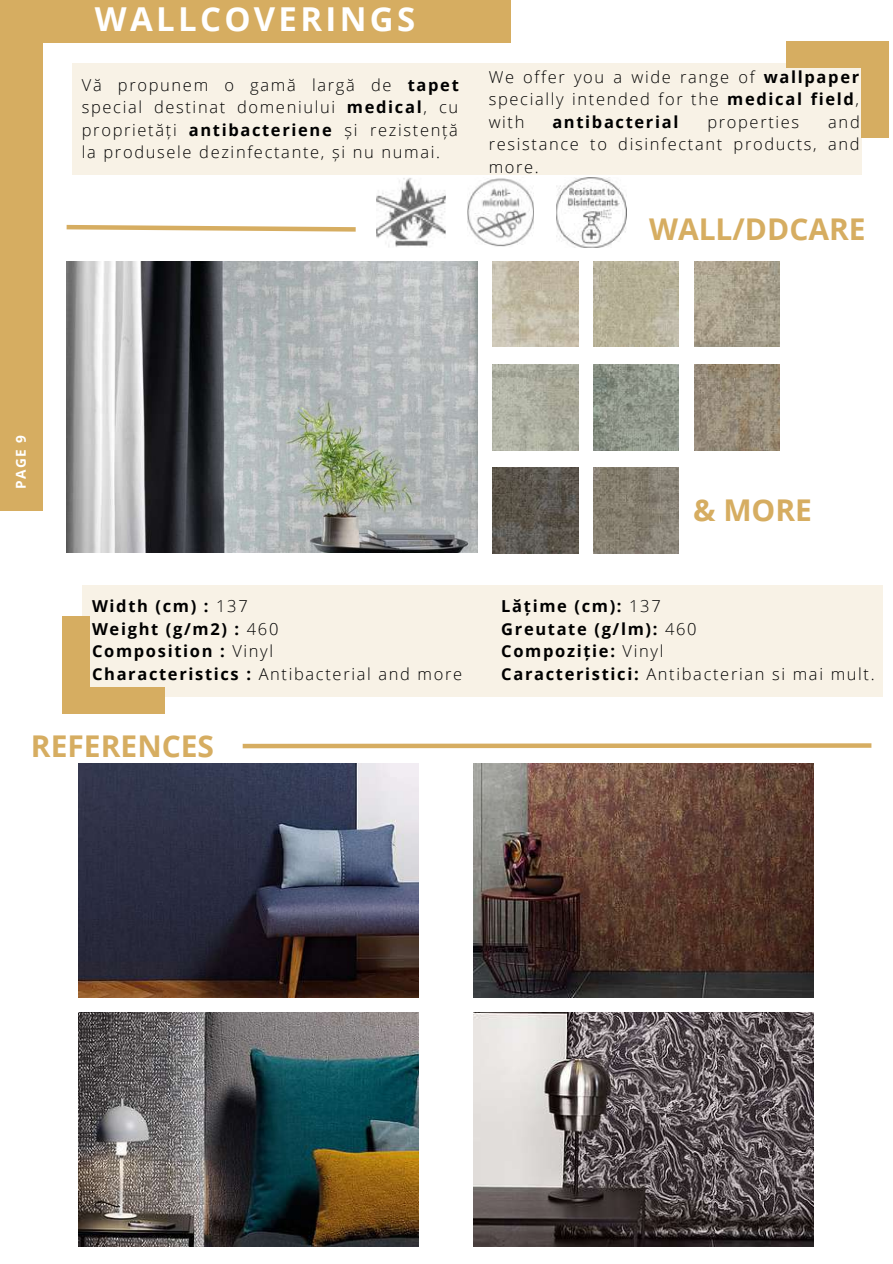
<style>
.page{position:relative;width:893px;height:1264px;background:#fff}
.page>*{position:absolute;margin:0;border:0;box-sizing:border-box;transform-origin:0 0}
.t1{font:700 33px "Open Sans";letter-spacing:.1em;color:#fff}
.t2{font:700 30px "Open Sans";color:#d6ad61}
.t3{font:300 16.5px/22.5px "Open Sans";letter-spacing:.1em;color:#000;text-align:justify}
.t4{font:700 16.5px/22.5px "Open Sans";letter-spacing:.1em;color:#000}
.t5{font:700 13.65px "Open Sans";color:#fff}
.s1{font-weight:700}
.s2{font-weight:300}
</style>
<div class="page">
<div style="left:0;top:0;width:42px;height:510px;background:#d6ad61"></div>
<div style="left:0;top:0;width:510px;height:42px;background:#d6ad61"></div>
<svg style="left:66px;top:224px;width:290px;height:8px"></svg>
<img style="left:556px;top:178px;width:70px;height:69px">
<img style="left:376px;top:178px;width:69px;height:69px">
<img style="left:467px;top:178px;width:67px;height:69px">
<div style="left:82px;top:584px;width:801px;height:112px;background:#f8f2e6"></div>
<div style="left:62px;top:616px;width:27px;height:83px;background:#d6ad61"></div>
<div style="left:62px;top:687px;width:102px;height:26px;background:#d6ad61"></div>
<img style="left:67px;top:261px;width:410px;height:291px">
<img style="left:492px;top:261px;width:86px;height:86px">
<img style="left:593px;top:261px;width:86px;height:86px">
<img style="left:694px;top:261px;width:85px;height:86px">
<img style="left:492px;top:364px;width:86px;height:86px">
<img style="left:593px;top:364px;width:86px;height:86px">
<img style="left:694px;top:364px;width:85px;height:86px">
<img style="left:492px;top:467px;width:86px;height:86px">
<img style="left:593px;top:467px;width:86px;height:86px">
<svg style="left:242px;top:743px;width:630px;height:6px;background:#e0c188"></svg>
<img style="left:79px;top:1012px;width:339px;height:234px">
<img style="left:474px;top:764px;width:339px;height:233px">
<img style="left:79px;top:764px;width:339px;height:233px">
<img style="left:474px;top:1012px;width:339px;height:234px">
<div style="left:72px;top:63px;width:789px;height:112px;background:#f8f2e6"></div>
<div style="left:861px;top:55px;width:28px;height:83px;background:#d6ad61"></div>
<div style="left:786px;top:41px;width:103px;height:26px;background:#d6ad61"></div>
<h1 class="t1" style="left:95px;top:-4px;width:322px">WALLCOVERINGS</h1>
<p class="t3" style="left:82px;top:73px;width:378px">Vă propunem o gamă largă de <span class="s1">tapet </span>special destinat domeniului <span class="s1">medical</span>, cu proprietăți <span class="s1">antibacteriene</span> și rezistență la produsele dezinfectante, și nu numai.</p>
<p class="t3" style="left:488px;top:65px;width:372px">We offer you a wide range of <span class="s1">wallpaper </span>specially intended for the <span class="s1">medical field</span>, with</p>
<p class="t3" style="left:488px;top:110px;width:372px;text-indent:339px">and resistance to disinfectant products, and more.</p>
<p class="t4" style="left:552px;top:110px;width:127px">antibacterial</p>
<p class="t3" style="left:707px;top:110px;width:93px">properties</p>
<h2 class="t2" style="left:649px;top:208px;width:218px">WALL/DDCARE</h2>
<p class="t5" style="left:11px;top:488px;width:55px;rotate:-90deg">PAGE 9</p>
<h2 class="t2" style="left:693px;top:488px;width:120px">&amp; MORE</h2>
<p class="t4" style="left:92px;top:594px;width:371px">Width (cm) : <span class="s2">137<br></span>Weight (g/m2) : <span class="s2">460<br></span>Composition : <span class="s2">Vinyl<br></span>Characteristics : <span class="s2">Antibacterial and more</span></p>
<p class="t4" style="left:501px;top:594px;width:375px">Lățime (cm): <span class="s2">137<br></span>Greutate (g/lm): <span class="s2">460<br></span>Compoziție: <span class="s2">Vinyl<br></span>Caracteristici: <span class="s2">Antibacterian si mai mult.</span></p>
<h2 class="t2" style="left:31px;top:724px;width:185px">REFERENCES</h2>
</div>
